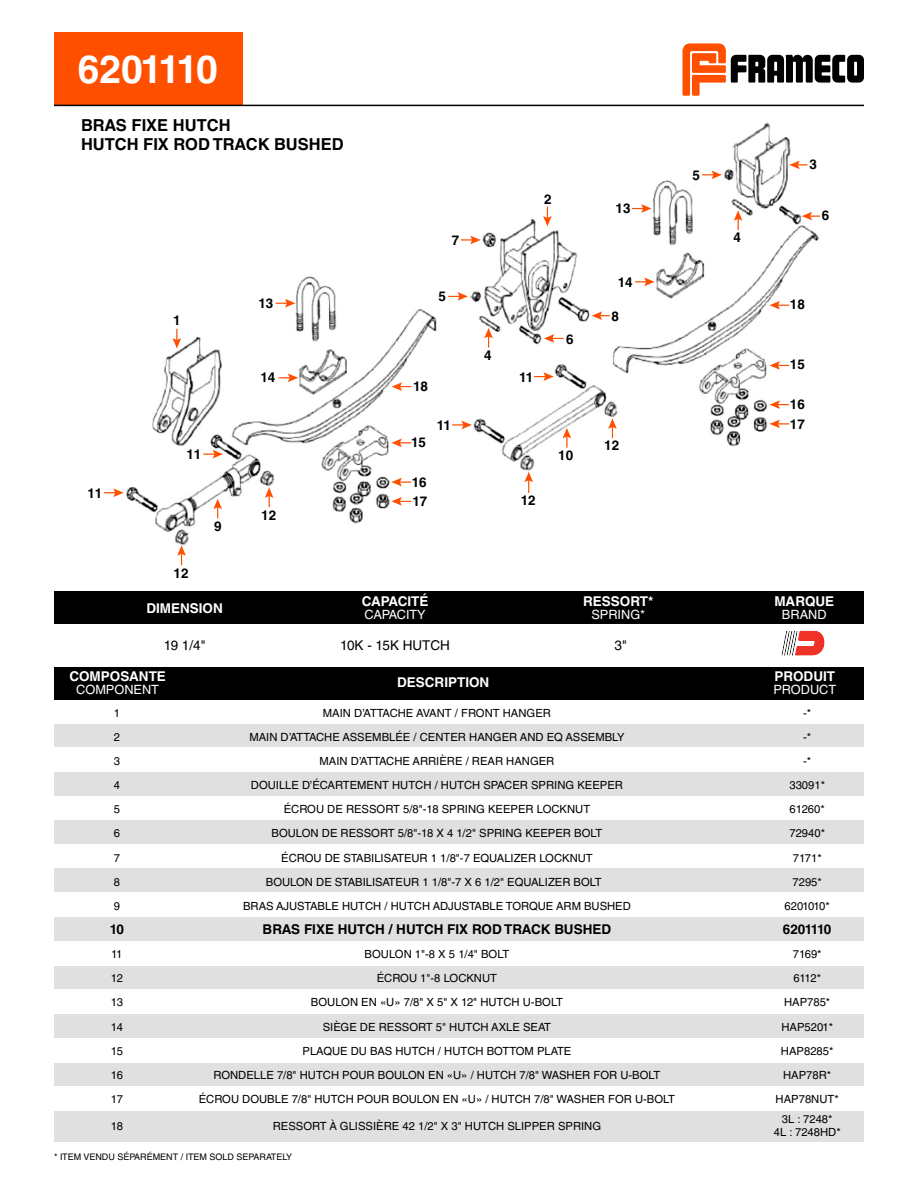
<style>
.page{position:relative;width:918px;height:1188px;background:#fff}
.page>*{position:absolute;margin:0;border:0;box-sizing:border-box;transform-origin:0 0}
.t1{font:700 39px "Helvetica LT Std";letter-spacing:-.055em;color:#fff}
.t2{font:700 16.5px/19.5px "Helvetica LT Std";color:#000}
.t3{font:700 13.5px/19.4px "Helvetica LT Std";color:#000}
.t4{font:700 13.5px "Helvetica LT Std";color:#fff}
.t5{font:13.5px "Helvetica LT Std";color:#000}
.t6{font:700 13.5px "Helvetica LT Std";letter-spacing:-.055em;color:#000}
.t7{font:12.75px "Helvetica LT Std";color:#fff}
.t8{font:12.75px "Helvetica LT Std";letter-spacing:-.02em;color:#fff}
.t9{font:11.25px/13.5px "Helvetica LT Std";color:#000;text-align:center}
.t10{font:11.25px "Helvetica LT Std";letter-spacing:-.055em;color:#000}
.t11{font:9px "Helvetica LT Std";color:#000}
</style>
<div class="page">
<img style="left:126px;top:122px;width:694px;height:423px">
<svg style="left:279px;top:374px;width:19px;height:8px"></svg>
<svg style="left:173px;top:329px;width:8px;height:19px"></svg>
<svg style="left:392px;top:439px;width:19px;height:8px"></svg>
<svg style="left:104px;top:488px;width:20px;height:9px"></svg>
<svg style="left:203px;top:450px;width:20px;height:8px"></svg>
<svg style="left:392px;top:478px;width:19px;height:8px"></svg>
<svg style="left:392px;top:497px;width:19px;height:9px"></svg>
<svg style="left:484px;top:328px;width:9px;height:20px"></svg>
<svg style="left:563px;top:428px;width:8px;height:20px"></svg>
<svg style="left:276px;top:299px;width:19px;height:9px"></svg>
<svg style="left:635px;top:278px;width:20px;height:8px"></svg>
<svg style="left:632px;top:204px;width:19px;height:9px"></svg>
<svg style="left:770px;top:361px;width:19px;height:9px"></svg>
<svg style="left:770px;top:301px;width:19px;height:9px"></svg>
<svg style="left:392px;top:382px;width:19px;height:9px"></svg>
<svg style="left:770px;top:400px;width:19px;height:9px"></svg>
<svg style="left:770px;top:420px;width:19px;height:8px"></svg>
<svg style="left:734px;top:210px;width:8px;height:20px"></svg>
<svg style="left:265px;top:488px;width:8px;height:19px"></svg>
<svg style="left:177px;top:545px;width:9px;height:20px"></svg>
<svg style="left:452px;top:421px;width:20px;height:8px"></svg>
<svg style="left:534px;top:372px;width:20px;height:9px"></svg>
<svg style="left:543px;top:207px;width:9px;height:19px"></svg>
<svg style="left:608px;top:419px;width:9px;height:19px"></svg>
<svg style="left:524px;top:472px;width:9px;height:21px"></svg>
<svg style="left:213px;top:499px;width:9px;height:19px"></svg>
<svg style="left:802px;top:212px;width:18px;height:8px"></svg>
<svg style="left:789px;top:161px;width:18px;height:8px"></svg>
<svg style="left:702px;top:171px;width:20px;height:8px"></svg>
<svg style="left:544px;top:334px;width:20px;height:9px"></svg>
<svg style="left:448px;top:292px;width:20px;height:9px"></svg>
<svg style="left:461px;top:236px;width:20px;height:8px"></svg>
<svg style="left:592px;top:311px;width:18px;height:9px"></svg>
<div style="left:54px;top:724px;width:810px;height:24px;background:#e0e0e0"></div>
<div style="left:54px;top:772px;width:810px;height:24px;background:#e0e0e0"></div>
<div style="left:54px;top:820px;width:810px;height:25px;background:#e0e0e0"></div>
<div style="left:54px;top:869px;width:810px;height:24px;background:#e0e0e0"></div>
<div style="left:54px;top:917px;width:810px;height:24px;background:#e0e0e0"></div>
<div style="left:54px;top:966px;width:810px;height:24px;background:#e0e0e0"></div>
<div style="left:54px;top:1014px;width:810px;height:24px;background:#e0e0e0"></div>
<div style="left:54px;top:1062px;width:810px;height:25px;background:#e0e0e0"></div>
<div style="left:54px;top:1111px;width:810px;height:30px;background:#e0e0e0"></div>
<div style="left:54px;top:667px;width:810px;height:32px;background:#000"></div>
<div style="left:54px;top:592px;width:810px;height:32px;background:#000"></div>
<svg style="left:682px;top:43px;width:182px;height:53px"></svg>
<div style="left:54px;top:32px;width:189px;height:73px;background:#ff5000"></div>
<hr style="left:54px;top:105px;width:810px;height:1px;background:#000">
<img style="left:781px;top:630px;width:44px;height:26px">
<h1 class="t1" style="left:78px;top:45px;width:142px">6201110</h1>
<h2 class="t2" style="left:81px;top:115px;width:264px">BRAS FIXE HUTCH<br>HUTCH FIX ROD TRACK BUSHED</h2>
<p class="t3" style="left:87px;top:483px;width:16px">11</p>
<p class="t3" style="left:173px;top:310px;width:9px">1</p>
<p class="t3" style="left:186px;top:444px;width:16px">11</p>
<p class="t3" style="left:174px;top:563px;width:16px">12</p>
<p class="t3" style="left:214px;top:516px;width:9px">9</p>
<p class="t4" style="left:146px;top:600px;width:78px">DIMENSION</p>
<p class="t3" style="left:258px;top:294px;width:16px">13</p>
<p class="t3" style="left:260px;top:368px;width:16px">14</p>
<p class="t3" style="left:261px;top:505px;width:16px">12</p>
<p class="t3" style="left:452px;top:230px;width:9px">7</p>
<p class="t3" style="left:438px;top:287px;width:9px">5</p>
<p class="t3" style="left:413px;top:376px;width:16px">18</p>
<p class="t3" style="left:411px;top:432px;width:16px">15</p>
<p class="t3" style="left:437px;top:415px;width:16px">11</p>
<p class="t3" style="left:412px;top:472px;width:17px">16<br>17</p>
<p class="t3" style="left:484px;top:346px;width:9px">4</p>
<p class="t3" style="left:544px;top:190px;width:9px">2</p>
<p class="t3" style="left:519px;top:367px;width:16px">11</p>
<p class="t3" style="left:566px;top:329px;width:9px">6</p>
<p class="t3" style="left:521px;top:490px;width:16px">12</p>
<p class="t3" style="left:558px;top:445px;width:16px">10</p>
<p class="t3" style="left:616px;top:199px;width:16px">13</p>
<p class="t3" style="left:618px;top:273px;width:16px">14</p>
<p class="t3" style="left:611px;top:306px;width:9px">8</p>
<p class="t3" style="left:604px;top:435px;width:16px">12</p>
<p class="t3" style="left:693px;top:165px;width:9px">5</p>
<p class="t3" style="left:734px;top:228px;width:9px">4</p>
<p class="t3" style="left:809px;top:155px;width:9px">3</p>
<p class="t3" style="left:822px;top:205px;width:9px">6</p>
<p class="t3" style="left:790px;top:295px;width:16px">18</p>
<p class="t3" style="left:790px;top:355px;width:16px">15</p>
<p class="t3" style="left:790px;top:395px;width:16px">16<br>17</p>
<p class="t4" style="left:362px;top:593px;width:68px">CAPACITÉ</p>
<p class="t4" style="left:583px;top:593px;width:72px">RESSORT*</p>
<p class="t4" style="left:774px;top:593px;width:61px">MARQUE</p>
<p class="t8" style="left:365px;top:608px;width:63px">CAPACITY</p>
<p class="t7" style="left:591px;top:608px;width:55px">SPRING*</p>
<p class="t7" style="left:782px;top:608px;width:46px">BRAND</p>
<p class="t5" style="left:164px;top:637px;width:43px">19 1/4"</p>
<p class="t5" style="left:340px;top:637px;width:111px">10K - 15K HUTCH</p>
<p class="t5" style="left:615px;top:637px;width:14px">3"</p>
<p class="t4" style="left:69px;top:668px;width:98px">COMPOSANTE</p>
<p class="t4" style="left:775px;top:668px;width:62px">PRODUIT</p>
<p class="t4" style="left:397px;top:674px;width:94px">DESCRIPTION</p>
<p class="t7" style="left:76px;top:683px;width:84px">COMPONENT</p>
<p class="t7" style="left:773px;top:683px;width:64px">PRODUCT</p>
<p class="t9" style="left:114px;top:706px;width:8px">1</p>
<p class="t9" style="left:323px;top:706px;width:230px">MAIN D’ATTACHE AVANT / FRONT HANGER</p>
<p class="t9" style="left:803px;top:706px;width:10px">-*</p>
<p class="t9" style="left:114px;top:730px;width:8px">2</p>
<p class="t9" style="left:249px;top:730px;width:377px">MAIN D’ATTACHE ASSEMBLÉE / CENTER HANGER AND EQ ASSEMBLY</p>
<p class="t9" style="left:803px;top:730px;width:10px">-*</p>
<p class="t9" style="left:114px;top:754px;width:8px">3</p>
<p class="t9" style="left:319px;top:754px;width:236px">MAIN D’ATTACHE ARRIÈRE / REAR HANGER</p>
<p class="t9" style="left:803px;top:754px;width:10px">-*</p>
<p class="t9" style="left:114px;top:778px;width:8px">4</p>
<p class="t9" style="left:251px;top:778px;width:374px">DOUILLE D’ÉCARTEMENT HUTCH / HUTCH SPACER SPRING KEEPER</p>
<p class="t9" style="left:789px;top:778px;width:37px">33091*</p>
<p class="t9" style="left:114px;top:803px;width:8px">5</p>
<p class="t9" style="left:284px;top:803px;width:308px">ÉCROU DE RESSORT 5/8"-18 SPRING KEEPER LOCKNUT</p>
<p class="t9" style="left:790px;top:803px;width:37px">61260*</p>
<p class="t9" style="left:114px;top:827px;width:8px">6</p>
<p class="t9" style="left:272px;top:827px;width:332px">BOULON DE RESSORT 5/8"-18 X 4 1/2" SPRING KEEPER BOLT</p>
<p class="t9" style="left:789px;top:827px;width:37px">72940*</p>
<p class="t9" style="left:114px;top:851px;width:8px">7</p>
<p class="t9" style="left:281px;top:851px;width:313px">ÉCROU DE STABILISATEUR 1 1/8"-7 EQUALIZER LOCKNUT</p>
<p class="t9" style="left:793px;top:851px;width:30px">7171*</p>
<p class="t9" style="left:114px;top:875px;width:8px">8</p>
<p class="t9" style="left:266px;top:875px;width:337px">BOULON DE STABILISATEUR 1 1/8"-7 X 6 1/2" EQUALIZER BOLT</p>
<p class="t9" style="left:793px;top:875px;width:31px">7295*</p>
<p class="t9" style="left:114px;top:899px;width:8px">9</p>
<p class="t9" style="left:243px;top:899px;width:389px">BRAS AJUSTABLE HUTCH / HUTCH ADJUSTABLE TORQUE ARM BUSHED</p>
<p class="t10" style="left:785px;top:899px;width:47px">6201010*</p>
<p class="t3" style="left:110px;top:919px;width:16px">10</p>
<p class="t3" style="left:263px;top:919px;width:350px">BRAS FIXE HUTCH / HUTCH FIX ROD TRACK BUSHED</p>
<p class="t6" style="left:783px;top:921px;width:50px">6201110</p>
<p class="t9" style="left:111px;top:947px;width:13px">11</p>
<p class="t9" style="left:365px;top:947px;width:146px">BOULON 1"-8 X 5 1/4" BOLT</p>
<p class="t9" style="left:793px;top:947px;width:30px">7169*</p>
<p class="t9" style="left:111px;top:972px;width:14px">12</p>
<p class="t9" style="left:377px;top:972px;width:122px">ÉCROU 1"-8 LOCKNUT</p>
<p class="t9" style="left:793px;top:972px;width:29px">6112*</p>
<p class="t9" style="left:111px;top:996px;width:14px">13</p>
<p class="t9" style="left:311px;top:996px;width:253px">BOULON EN «U» 7/8" X 5" X 12" HUTCH U-BOLT</p>
<p class="t9" style="left:784px;top:996px;width:48px">HAP785*</p>
<p class="t9" style="left:111px;top:1020px;width:14px">14</p>
<p class="t9" style="left:323px;top:1020px;width:230px">SIÈGE DE RESSORT 5" HUTCH AXLE SEAT</p>
<p class="t9" style="left:781px;top:1020px;width:53px">HAP5201*</p>
<p class="t9" style="left:111px;top:1044px;width:14px">15</p>
<p class="t9" style="left:303px;top:1044px;width:270px">PLAQUE DU BAS HUTCH / HUTCH BOTTOM PLATE</p>
<p class="t9" style="left:781px;top:1044px;width:54px">HAP8285*</p>
<p class="t9" style="left:111px;top:1068px;width:14px">16</p>
<p class="t9" style="left:213px;top:1068px;width:448px">RONDELLE 7/8" HUTCH POUR BOULON EN «U» / HUTCH 7/8" WASHER FOR U-BOLT</p>
<p class="t9" style="left:783px;top:1068px;width:50px">HAP78R*</p>
<p class="t9" style="left:111px;top:1092px;width:14px">17</p>
<p class="t9" style="left:199px;top:1092px;width:478px">ÉCROU DOUBLE 7/8" HUTCH POUR BOULON EN «U» / HUTCH 7/8" WASHER FOR U-BOLT</p>
<p class="t9" style="left:776px;top:1092px;width:65px">HAP78NUT*</p>
<p class="t9" style="left:111px;top:1119px;width:14px">18</p>
<p class="t9" style="left:273px;top:1119px;width:330px">RESSORT À GLISSIÈRE 42 1/2" X 3" HUTCH SLIPPER SPRING</p>
<p class="t9" style="left:774px;top:1112px;width:68px">3L : 7248*<br>4L : 7248HD*</p>
<p class="t11" style="left:54px;top:1152px;width:240px">* ITEM VENDU SÉPARÉMENT / ITEM SOLD SEPARATELY</p>
</div>
